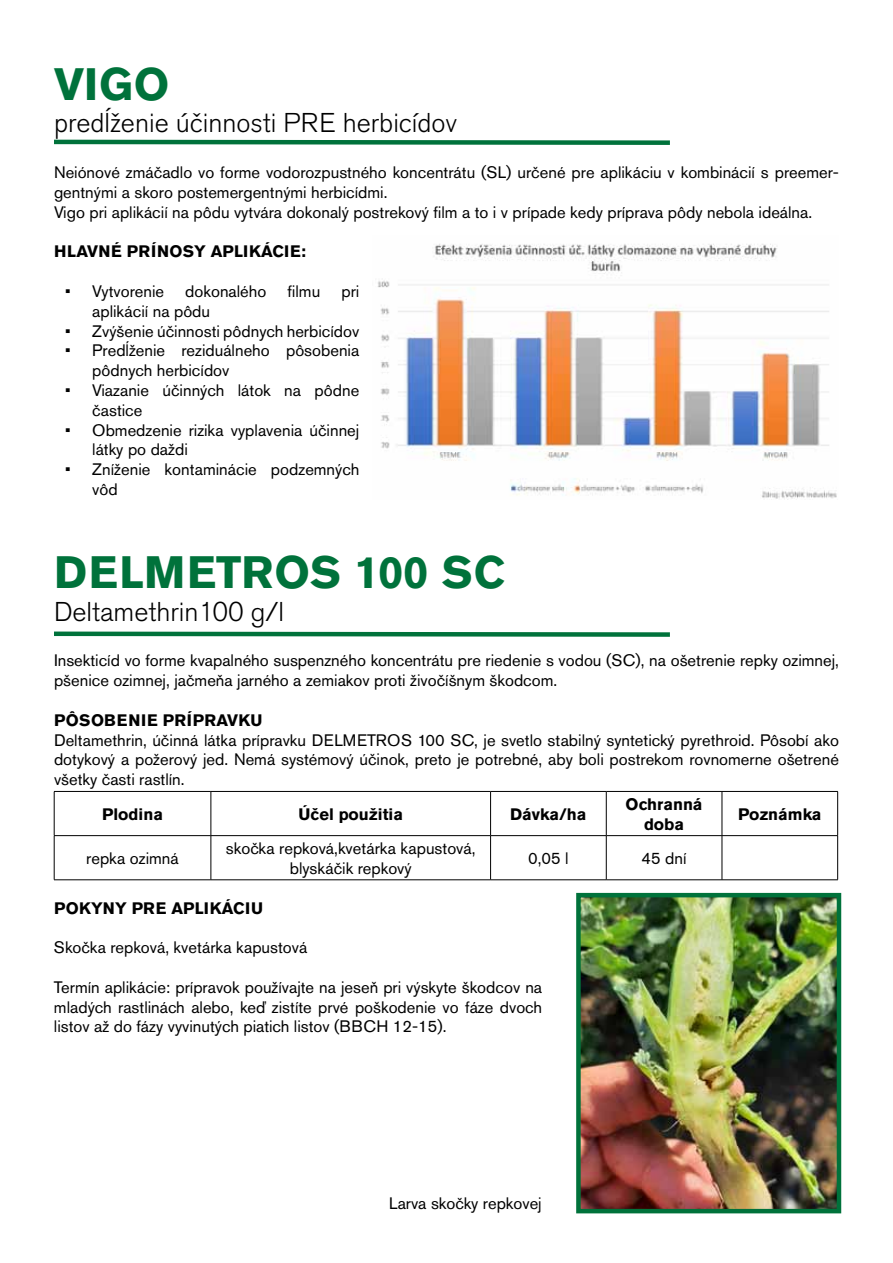
<style>
.page{position:relative;width:893px;height:1263px;background:#fff}
.page>*{position:absolute;margin:0;border:0;box-sizing:border-box;transform-origin:0 0}
.t1{font:700 45px "Akzidenz Grotesk Pro";color:#00723b}
.t2{font:300 27px "Akzidenz Grotesk Pro";color:#000}
.t3{font:16.5px/19.8px "Akzidenz Grotesk Pro";color:#000}
.t4{font:700 16.5px/19.8px "Akzidenz Grotesk Pro";letter-spacing:.01em;color:#000;text-align:center}
.t5{font:700 16.5px "Akzidenz Grotesk Pro";letter-spacing:.03em;color:#000}
</style>
<div class="page">
<img style="left:377px;top:244px;width:460px;height:255px">
<hr style="left:54px;top:791px;width:157px;height:1px;background:#000">
<hr style="left:54px;top:792px;width:1px;height:43px;background:#000">
<hr style="left:211px;top:791px;width:280px;height:1px;background:#000">
<hr style="left:211px;top:792px;width:1px;height:43px;background:#000">
<hr style="left:491px;top:791px;width:115px;height:1px;background:#000">
<hr style="left:490px;top:792px;width:1px;height:43px;background:#000">
<hr style="left:606px;top:791px;width:116px;height:1px;background:#000">
<hr style="left:606px;top:792px;width:1px;height:43px;background:#000">
<hr style="left:722px;top:791px;width:116px;height:1px;background:#000">
<hr style="left:722px;top:792px;width:1px;height:43px;background:#000">
<hr style="left:837px;top:792px;width:1px;height:43px;background:#000">
<hr style="left:54px;top:835px;width:157px;height:1px;background:#000">
<hr style="left:54px;top:836px;width:1px;height:44px;background:#000">
<hr style="left:211px;top:835px;width:280px;height:1px;background:#000">
<hr style="left:211px;top:836px;width:1px;height:44px;background:#000">
<hr style="left:491px;top:835px;width:115px;height:1px;background:#000">
<hr style="left:490px;top:836px;width:1px;height:44px;background:#000">
<hr style="left:606px;top:835px;width:116px;height:1px;background:#000">
<hr style="left:606px;top:836px;width:1px;height:44px;background:#000">
<hr style="left:722px;top:835px;width:116px;height:1px;background:#000">
<hr style="left:722px;top:836px;width:1px;height:44px;background:#000">
<hr style="left:837px;top:836px;width:1px;height:44px;background:#000">
<hr style="left:54px;top:879px;width:157px;height:1px;background:#000">
<hr style="left:211px;top:879px;width:280px;height:1px;background:#000">
<hr style="left:491px;top:879px;width:115px;height:1px;background:#000">
<hr style="left:606px;top:879px;width:116px;height:1px;background:#000">
<hr style="left:722px;top:879px;width:116px;height:1px;background:#000">
<svg style="left:54px;top:139px;width:616px;height:6px;background:#3f946b"></svg>
<svg style="left:54px;top:631px;width:616px;height:6px;background:#3f956b"></svg>
<img style="left:581px;top:898px;width:255px;height:310px">
<div style="left:576px;top:893px;width:265px;height:320px;border:4px solid #00723b"></div>
<h1 class="t1" style="left:54px;top:56px;width:30px">VIGO</h1>
<h2 class="t2" style="left:54px;top:105px;width:404px">predĺženie účinnosti PRE herbicídov</h2>
<p class="t3" style="left:54px;top:163px;width:786px">Neiónové zmáčadlo vo forme vodorozpustného koncentrátu (SL) určené pre aplikáciu v kombinácií s preemer&shy;gentnými a skoro postemergentnými herbicídmi.<br>Vigo pri aplikácií na pôdu vytvára dokonalý postrekový film a to i v prípade kedy príprava pôdy nebola ideálna.</p>
<p class="t5" style="left:54px;top:241px;width:253px">Hlavné pr ínosy aplikácie:</p>
<p class="t3" style="left:65px;top:281px;width:100px">• Vytvorenie</p>
<p class="t3" style="left:185px;top:281px;width:83px">dokonalého</p>
<p class="t3" style="left:288px;top:281px;width:34px">filmu</p>
<p class="t3" style="left:341px;top:281px;width:19px">pri</p>
<p class="t3" style="left:92px;top:301px;width:119px">aplikácií na pôdu</p>
<p class="t3" style="left:65px;top:321px;width:295px">• Zvýšenie účinnosti pôdnych herbicídov</p>
<p class="t3" style="left:92px;top:341px;width:269px;text-indent:-27px">• Predĺženie reziduálneho pôsobenia pôdnych herbicídov</p>
<p class="t3" style="left:92px;top:380px;width:269px;text-indent:-27px">• Viazanie účinných látok na pôdne častice</p>
<p class="t3" style="left:92px;top:420px;width:269px;text-indent:-27px">• Obmedzenie rizika vyplavenia účinnej látky po daždi</p>
<p class="t3" style="left:92px;top:460px;width:269px;text-indent:-27px">• Zníženie kontaminácie podzemných vôd</p>
<h1 class="t1" style="left:54px;top:543px;width:453px">DELMETROS 100 SC</h1>
<h2 class="t2" style="left:54px;top:594px;width:232px">Deltamethrin100 g/l</h2>
<p class="t3" style="left:54px;top:651px;width:786px">Insekticíd vo forme kvapalného suspenzného koncentrátu pre riedenie s vodou (SC), na ošetrenie repky ozimnej, pšenice ozimnej, jačmeňa jarného a zemiakov proti živočíšnym škodcom.</p>
<p class="t4" style="left:54px;top:710px;width:49px">PÔSOBENIE</p>
<p class="t4" style="left:163px;top:710px;width:66px">PRÍPRAVKU</p>
<p class="t3" style="left:54px;top:730px;width:302px">Deltamethrin, účinná látka prípravku DELMETROS</p>
<p class="t3" style="left:54px;top:730px;width:786px;text-align:justify;text-indent:364px">100 SC, je svetlo stabilný syntetický pyrethroid. Pôsobí ako dotykový a požerový jed. N emá systémový účinok, preto je potrebné, aby boli postrekom rovnomerne ošetrené všetky časti rastlín.</p>
<p class="t4" style="left:102px;top:804px;width:62px">Plodina</p>
<p class="t4" style="left:298px;top:804px;width:106px">Účel použitia</p>
<p class="t4" style="left:510px;top:804px;width:78px">Dávka/ha</p>
<p class="t4" style="left:626px;top:794px;width:78px">Ochranná doba</p>
<p class="t4" style="left:738px;top:804px;width:85px">Poznámka</p>
<p class="t3" style="left:86px;top:848px;width:94px">repka ozimná</p>
<p class="t3" style="left:226px;top:838px;width:251px;text-align:center">skočka repková,kvetárka kapustová, blyskáčik repkový</p>
<p class="t3" style="left:528px;top:848px;width:42px">0,05 l</p>
<p class="t3" style="left:642px;top:848px;width:47px">45 dní</p>
<p class="t4" style="left:54px;top:898px;width:14px">POK</p>
<p class="t4" style="left:91px;top:898px;width:163px">YNY PRE APLIKÁCIU</p>
<p class="t3" style="left:54px;top:937px;width:255px">Skočka repková, kvetárka kapustová</p>
<p class="t3" style="left:54px;top:977px;width:490px;text-align:justify">Termín aplikácie: prípravok používajte na jeseň pri výskyte škodcov na mladých rastlinách alebo, keď zistíte prvé poškodenie vo fáze dvoch listov až do fázy vyvinutých piatich listov (BBCH 12-15).</p>
<p class="t3" style="left:389px;top:1193px;width:154px">Larva skočky repkovej</p>
</div>
